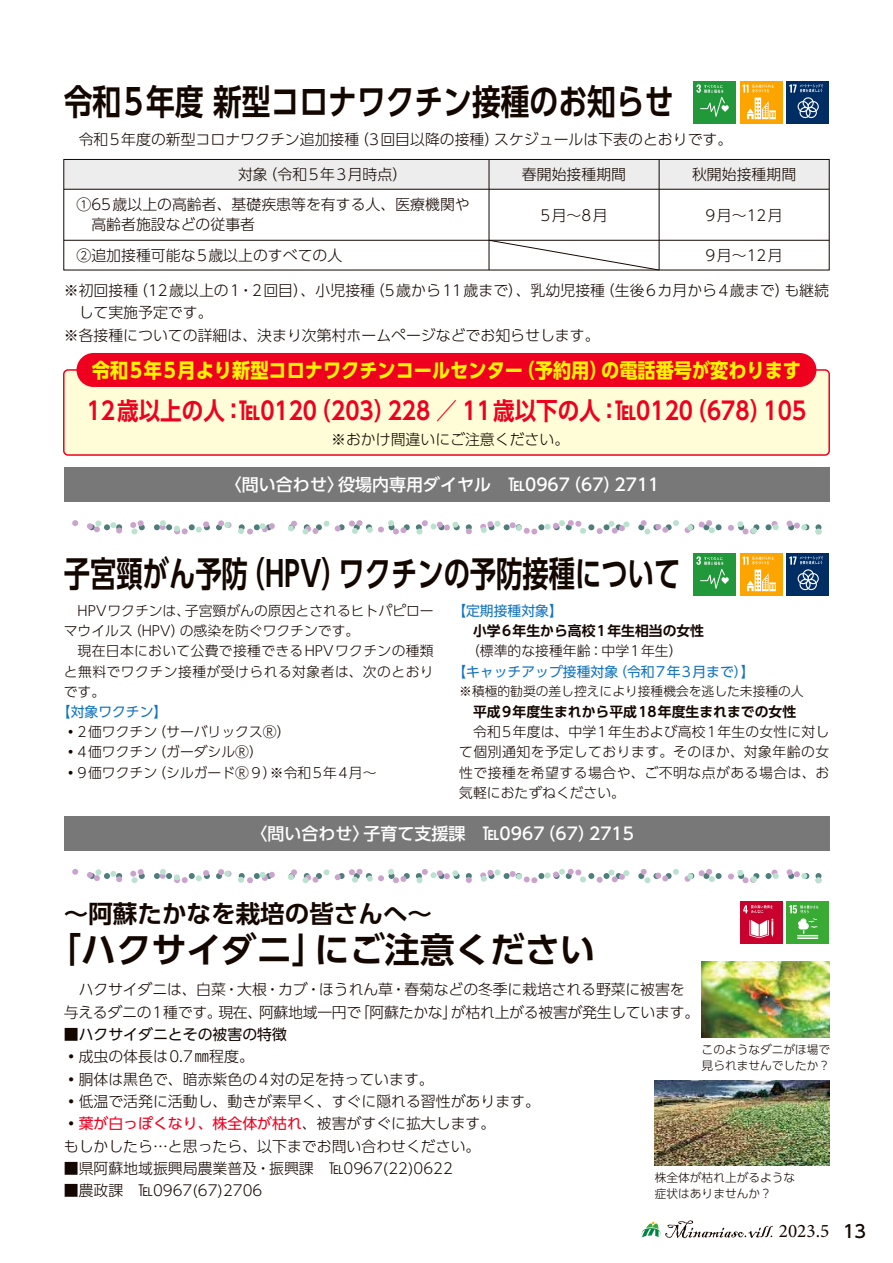
<style>
.page{position:relative;width:893px;height:1263px;background:#fff}
.page>*{position:absolute;margin:0;border:0;box-sizing:border-box;transform-origin:0 0}
.t1{font:700 35.1px "UD Shin Go Pro De";color:#140700;scale:.75 1}
.t2{font:700 35.1px "UD Shin Go Pro De";color:#140700;scale:.82 1}
.t3{font:700 35.1px "UD Shin Go Pro De";color:#140700}
.t4{font:700 24.6px "UD Shin Go Pro De";color:#140700}
.t5{font:700 24.45px "UD Shin Go Pro De";color:#ef001e;scale:.88 1}
.t6{font:700 20.25px "UD Shin Go Pro";color:#fff300;scale:.9 1}
.t7{font:19.2px "Minion Pro";color:#140700}
.t8{font:500 16.95px "UD Shin Go Pro";color:#fff}
.t9{font:300 14.85px/22.4px "UD Shin Go Pro";color:#140700}
.t10{font:14.85px "UD Shin Go Pro";color:#140700}
.t11{font:300 14.85px "UD Shin Go Pro";letter-spacing:.05em;color:#140700}
.t12{font:300 13.8px/20.2px "UD Shin Go Pro";color:#140700;text-align:justify}
.t13{font:300 13.8px/20.2px "UD Shin Go Pro";letter-spacing:.02em;color:#140700}
.t14{font:700 13.8px "UD Shin Go Pro De";color:#140700}
.t15{font:13.8px "UD Shin Go Pro";color:#1274bf}
.t16{font:300 12.75px "UD Shin Go Pro";color:#140700}
.t17{font:300 11.7px/15.9px "UD Shin Go Pro";color:#140700}
.s1{font-weight:400;color:#ef001e}
.s2{font-family:"UD Shin Go Pr 6";font-weight:500;font-size:17.55px}
</style>
<div class="page">
<img style="left:702px;top:961px;width:127px;height:77px">
<img style="left:655px;top:1080px;width:174px;height:85px">
<svg style="left:72px;top:868px;width:750px;height:16px"></svg>
<svg style="left:72px;top:520px;width:750px;height:15px"></svg>
<div style="left:740px;top:81px;width:42px;height:42px;background:#fca500"></div>
<svg style="left:742px;top:84px;width:34px;height:35px"></svg>
<div style="left:64px;top:159px;width:765px;height:30px;background:#ededed"></div>
<div style="left:64px;top:370px;width:765px;height:85px;background:#fffdd7;border-radius:4px"></div>
<div style="left:63px;top:369px;width:767px;height:87px;border:2px solid #ef001e;border-radius:4px"></div>
<div style="left:77px;top:353px;width:739px;height:34px;background:#ef001e;border-radius:17px"></div>
<div style="left:64px;top:159px;width:765px;height:111px;border:1px solid #140700"></div>
<hr style="left:489px;top:159px;width:1px;height:111px;background:#140700">
<hr style="left:64px;top:240px;width:765px;height:1px;background:#140700">
<hr style="left:64px;top:189px;width:765px;height:1px;background:#140700">
<hr style="left:659px;top:159px;width:1px;height:111px;background:#140700">
<div style="left:693px;top:81px;width:43px;height:42px;background:#219839"></div>
<svg style="left:696px;top:84px;width:33px;height:33px"></svg>
<div style="left:64px;top:468px;width:765px;height:34px;background:#787878"></div>
<div style="left:64px;top:816px;width:765px;height:34px;background:#787878"></div>
<div style="left:787px;top:81px;width:42px;height:42px;background:#002d64"></div>
<svg style="left:789px;top:84px;width:34px;height:34px"></svg>
<div style="left:740px;top:553px;width:42px;height:42px;background:#fca500"></div>
<svg style="left:742px;top:556px;width:34px;height:35px"></svg>
<div style="left:693px;top:553px;width:43px;height:42px;background:#219839"></div>
<svg style="left:696px;top:556px;width:33px;height:33px"></svg>
<div style="left:787px;top:553px;width:42px;height:42px;background:#002d64"></div>
<svg style="left:789px;top:556px;width:34px;height:34px"></svg>
<div style="left:740px;top:901px;width:42px;height:43px;background:#c8022d"></div>
<svg style="left:749px;top:919px;width:24px;height:19px"></svg>
<svg style="left:743px;top:905px;width:30px;height:8px"></svg>
<div style="left:787px;top:901px;width:42px;height:43px;background:#39ab35"></div>
<hr style="left:797px;top:937px;width:21px;height:2px;background:#fff">
<svg style="left:789px;top:905px;width:29px;height:31px"></svg>
<svg style="left:488px;top:240px;width:172px;height:30px"></svg>
<svg style="left:641px;top:1220px;width:132px;height:18px"></svg>
<h1 class="t2" style="left:64px;top:73px;width:745px">令和5年度 新型コロナワクチン接種のお知らせ</h1>
<p class="t9" style="left:64px;top:128px;width:670px">　令和5年度の新型コロナワクチン追加接種（3回目以降の接種）スケジュールは下表のとおりです。</p>
<p class="t11" style="left:238px;top:162px;width:171px">対象（令和5年3月時点）</p>
<p class="t9" style="left:522px;top:163px;width:106px">春開始接種期間</p>
<p class="t9" style="left:77px;top:194px;width:395px;line-height:20.2px">①65歳以上の高齢者、基礎疾患等を有する人、医療機関や　高齢者施設などの従事者</p>
<p class="t9" style="left:77px;top:244px;width:267px">②追加接種可能な5歳以上のすべての人</p>
<p class="t9" style="left:540px;top:203px;width:69px">5月～8月</p>
<p class="t9" style="left:692px;top:163px;width:106px">秋開始接種期間</p>
<p class="t9" style="left:706px;top:203px;width:79px">9月～12月</p>
<p class="t9" style="left:706px;top:244px;width:79px">9月～12月</p>
<p class="t9" style="left:64px;top:279px;width:767px">※初回接種（12歳以上の1・2回目）、小児接種（5歳から11歳まで）、乳幼児接種（生後6カ月から4歳まで）も継続</p>
<p class="t9" style="left:79px;top:301px;width:135px">して実施予定です。</p>
<p class="t9" style="left:64px;top:323px;width:537px">※各接種についての詳細は、決まり次第村ホームページなどでお知らせします。</p>
<h3 class="t6" style="left:92px;top:354px;width:790px">令和5年5月より新型コロナワクチンコールセンター（予約用）の電話番号が変わります</h3>
<h3 class="t5" style="left:87px;top:391px;width:819px">12歳以上の人：℡0120（203）228 ／ 11歳以下の人：℡0120（678）105</h3>
<p class="t9" style="left:331px;top:428px;width:240px">※おかけ間違いにご注意ください。</p>
<p class="t8" style="left:225px;top:471px;width:436px">〈問い合わせ〉役場内専用ダイヤル　℡0967（67）2711</p>
<h1 class="t1" style="left:64px;top:545px;width:824px">子宮頸がん予防（HPV）ワクチンの予防接種について</h1>
<p class="t13" style="left:64px;top:600px;width:371px">　HPVワクチンは、子宮頸がんの原因とされるヒトパピローマウイルス（HPV）の感染を防ぐワクチンです。<br>　現在日本において公費で接種できるHPVワクチンの種類と無料でワクチン接種が受けられる対象者は、次のとおりです。</p>
<p class="t15" style="left:57px;top:701px;width:112px">【対象ワクチン】</p>
<p class="t12" style="left:64px;top:721px;width:228px">•2価ワクチン（サーバリックスⓇ）</p>
<p class="t12" style="left:64px;top:741px;width:201px">•4価ワクチン（ガーダシルⓇ）</p>
<p class="t12" style="left:64px;top:762px;width:314px">•9価ワクチン（シルガードⓇ９）※令和5年4月～</p>
<p class="t15" style="left:452px;top:600px;width:112px">【定期接種対象】</p>
<p class="t14" style="left:473px;top:620px;width:233px">小学6年生から高校1年生相当の女性</p>
<p class="t12" style="left:459px;top:640px;width:225px">　（標準的な接種年齢：中学1年生）</p>
<p class="t15" style="left:452px;top:660px;width:304px">【キャッチアップ接種対象（令和7年3月まで）】</p>
<p class="t16" style="left:459px;top:681px;width:346px">※積極的勧奨の差し控えにより接種機会を逃した未接種の人</p>
<p class="t14" style="left:473px;top:700px;width:325px">平成9年度生まれから平成18年度生まれまでの女性</p>
<p class="t12" style="left:459px;top:721px;width:372px">　令和5年度は、中学1年生および高校1年生の女性に対して個別通知を予定しております。そのほか、対象年齢の女性で接種を希望する場合や、ご不明な点がある場合は、お気軽におたずねください。</p>
<p class="t8" style="left:250px;top:820px;width:385px">〈問い合わせ〉子育て支援課　℡0967（67）2715</p>
<h2 class="t4" style="left:64px;top:894px;width:370px">～阿蘇たかなを栽培の皆さんへ～</h2>
<h1 class="t3" style="left:46px;top:921px;width:550px">「ハクサイダニ」にご注意ください</h1>
<p class="t9" style="left:64px;top:978px;width:637px;text-align:center">ハクサイダニは、白菜・大根・カブ・ほうれん草・春菊などの冬季に栽培される野菜に被害を<br>与えるダニの1種です。現在、阿蘇地域一円で「阿蘇たかな」が枯れ上がる被害が発生しています。</p>
<p class="t10" style="left:64px;top:1022px;width:225px">■ハクサイダニとその被害の特徴</p>
<p class="t9" style="left:64px;top:1045px;width:192px">•成虫の体長は0.7㎜程度。</p>
<p class="t9" style="left:64px;top:1067px;width:371px">•胴体は黒色で、暗赤紫色の4対の足を持っています。</p>
<p class="t9" style="left:64px;top:1090px;width:478px">•低温で活発に活動し、動きが素早く、すぐに隠れる習性があります。</p>
<p class="t9" style="left:64px;top:1112px;width:433px">•<span class="s1">葉が白っぽくなり、株全体が枯れ</span>、被害がすぐに拡大します。もしかしたら…と思ったら、以下までお問い合わせください。</p>
<p class="t9" style="left:64px;top:1157px;width:391px">■県阿蘇地域振興局農業普及・振興課　℡0967(22)0622</p>
<p class="t9" style="left:64px;top:1179px;width:200px">■農政課　℡0967(67)2706</p>
<p class="t17" style="left:702px;top:1041px;width:130px">このようなダニがほ場で見られませんでしたか？</p>
<p class="t17" style="left:655px;top:1169px;width:142px">株全体が枯れ上がるような症状はありませんか？</p>
<p class="t7" style="left:779px;top:1218px;width:89px">2023.5 <span class="s2">13</span></p>
</div>
